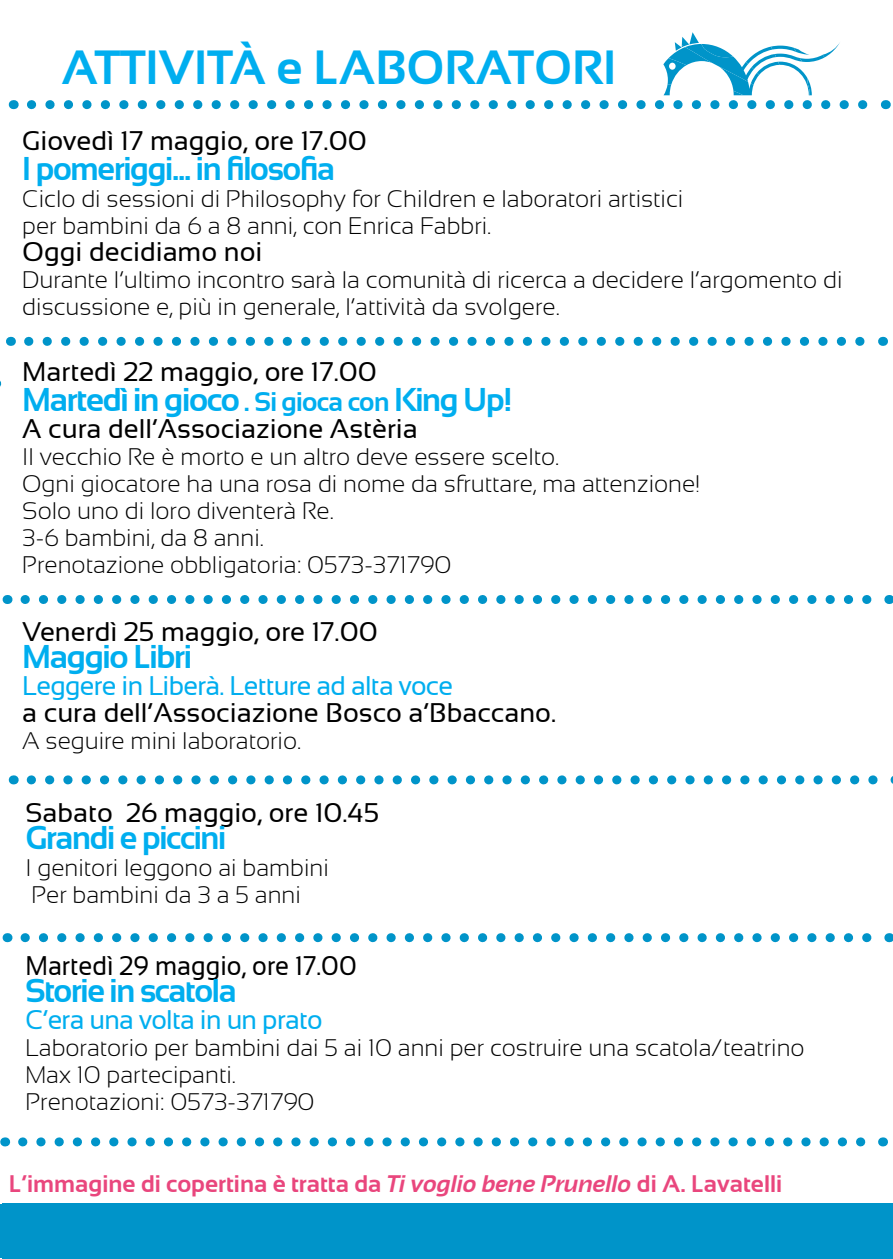
<style>
.page{position:relative;width:893px;height:1259px;background:#fff}
.page>*{position:absolute;margin:0;border:0;box-sizing:border-box;transform-origin:0 0}
.t1{font:700 48px "Sansation";color:#00aeef}
.t2{font:700 33px "Sansation";letter-spacing:-.04em;color:#00aeef}
.t3{font:27px "Sansation";color:#000}
.t4{font:27px "Sansation";letter-spacing:-.025em;color:#00aeef}
.t5{font:27px "Sansation";color:#000;scale:.93 1}
.t6{font:300 24px/27px "Sansation";color:#000}
.t7{font:700 24px "Sansation";color:#e9467d}
.s1{font-size:27px}
.s2{font-style:italic}
</style>
<div class="page">
<hr style="left:0;top:1204px;width:3px;height:53px;background:#0094c9">
<div style="left:3px;top:1203px;width:890px;height:56px;background:#0094c9"></div>
<svg style="left:31px;top:32px;width:837px;height:77px"></svg>
<svg style="left:29px;top:337px;width:836px;height:9px"></svg>
<svg style="left:31px;top:775px;width:847px;height:9px"></svg>
<svg style="left:25px;top:595px;width:847px;height:9px"></svg>
<svg style="left:25px;top:933px;width:847px;height:9px"></svg>
<svg style="left:23px;top:1137px;width:843px;height:9px"></svg>
<h1 class="t1" style="left:62px;top:41px;width:556px">ATTIVITÀ e LABORATORI</h1>
<p class="t3" style="left:22px;top:126px;width:346px">Giovedì 17 maggio, ore 17.00</p>
<h2 class="t2" style="left:22px;top:150px;width:314px">I pomeriggi... in filosofia</h2>
<p class="t6" style="left:22px;top:185px;width:662px">Ciclo di sessioni di Philosophy for Children e laboratori artistici per bambini da 6 a 8 anni, con Enrica Fabbri.</p>
<p class="t3" style="left:22px;top:237px;width:242px">Oggi decidiamo noi</p>
<p class="t6" style="left:22px;top:266px;width:822px">Durante l’ultimo incontro sarà la comunità di ricerca a decidere l’argomento di discussione e, più in generale, l’attività da svolgere.</p>
<p class="t3" style="left:22px;top:357px;width:356px">Martedì 22 maggio, ore 17.00</p>
<h2 class="t2" style="left:22px;top:381px;width:492px">Martedì in gioco <span class="s1">. Si gioca con</span> King Up!</h2>
<p class="t3" style="left:22px;top:414px;width:397px">A cura dell’Associazione Astèria</p>
<p class="t6" style="left:22px;top:443px;width:679px">Il vecchio Re è morto e un altro deve essere scelto.<br>Ogni giocatore ha una rosa di nome da sfruttare, ma attenzione!<br>Solo uno di loro diventerà Re.<br>3-6 bambini, da 8 anni.<br>Prenotazione obbligatoria: 0573-371790</p>
<p class="t3" style="left:22px;top:616px;width:357px">Venerdì 25 maggio, ore 17.00</p>
<h2 class="t2" style="left:22px;top:638px;width:171px">Maggio Libri</h2>
<p class="t4" style="left:22px;top:670px;width:432px">Leggere in Liberà. Letture ad alta voce</p>
<p class="t3" style="left:22px;top:697px;width:535px">a cura dell’Associazione Bosco a’Bbaccano.</p>
<p class="t6" style="left:22px;top:727px;width:280px">A seguire mini laboratorio.</p>
<p class="t3" style="left:26px;top:797px;width:355px">Sabato 26 maggio, ore 10.45</p>
<h2 class="t2" style="left:26px;top:819px;width:202px">Grandi e piccini</h2>
<p class="t6" style="left:26px;top:854px;width:305px">I genitori leggono ai bambini<br>Per bambini da 3 a 5 anni</p>
<p class="t5" style="left:26px;top:950px;width:358px">Martedì 29 maggio, ore 17.00</p>
<h2 class="t2" style="left:26px;top:971px;width:213px">Storie in scatola</h2>
<p class="t4" style="left:26px;top:1004px;width:299px">C’era una volta in un prato</p>
<p class="t6" style="left:26px;top:1033px;width:781px">Laboratorio per bambini dai 5 ai 10 anni per costruire una scatola/teatrino<br>Max 10 partecipanti.<br>Prenotazioni: 0573-371790</p>
<p class="t7" style="left:9px;top:1170px;width:775px">L’immagine di copertina è tratta da <span class="s2">Ti voglio bene Prunello</span> di A. Lavatelli</p>
</div>
